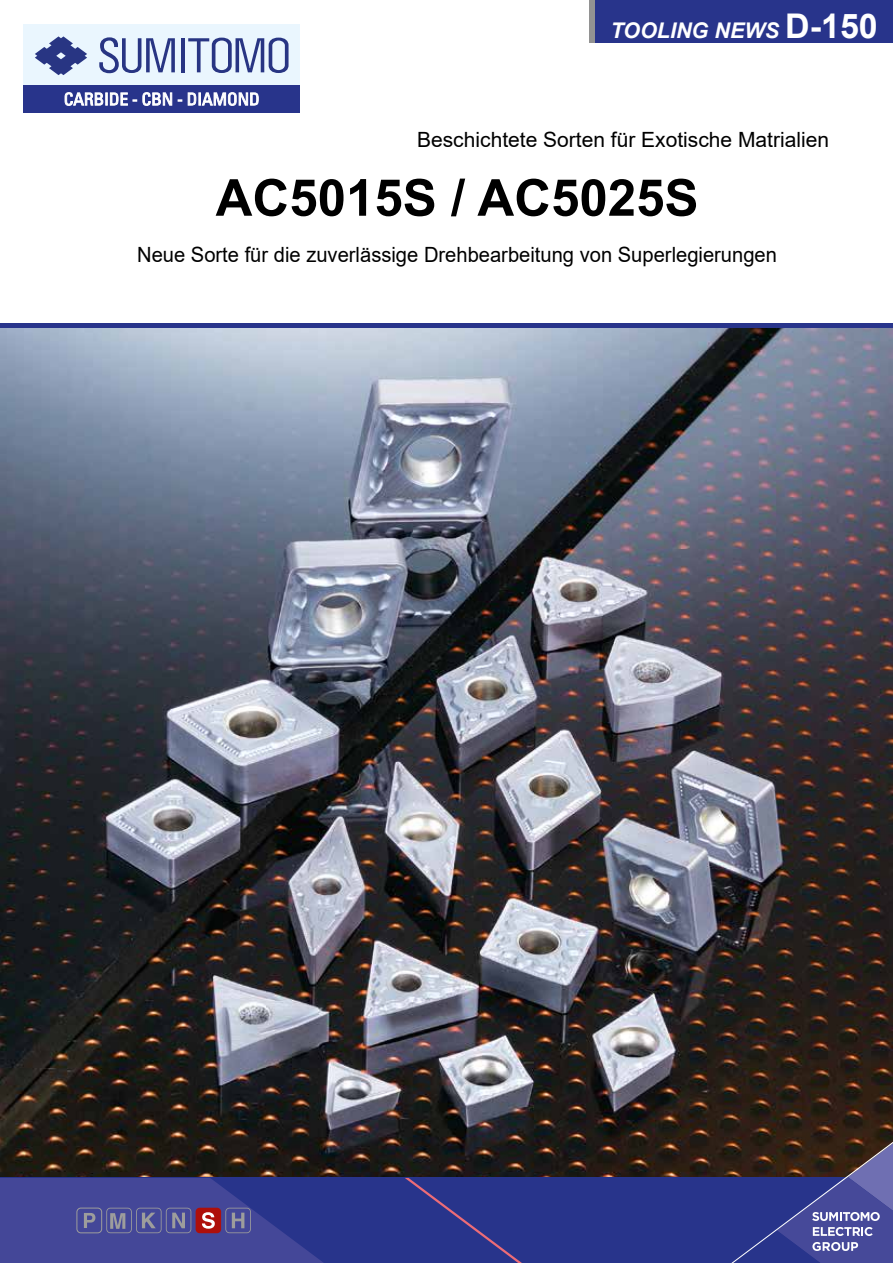
<style>
.page{position:relative;width:893px;height:1263px;background:#fff}
.page>*{position:absolute;margin:0;border:0;box-sizing:border-box;transform-origin:0 0}
.t1{font:700 51px "Arial";color:#000}
.t2{font:italic 700 21.6px "Arial";color:#fff}
.t3{font:21px "Arial";color:#000;scale:.96 1}
.t4{font:21px "Arial";color:#000}
.s1{font-style:normal;font-size:34.05px}
</style>
<div class="page">
<img style="left:0;top:327px;width:893px;height:851px">
<div style="left:589px;top:0;width:6px;height:43px;background:#929292"></div>
<div style="left:595px;top:0;width:298px;height:43px;background:#28348b"></div>
<div style="left:23px;top:25px;width:277px;height:60px;background:#eaf6fe"></div>
<svg style="left:35px;top:36px;width:52px;height:39px"></svg>
<svg style="left:99px;top:37px;width:76px;height:36px"></svg>
<hr style="left:181px;top:38px;width:4px;height:34px;background:#283583">
<svg style="left:188px;top:38px;width:101px;height:35px"></svg>
<div style="left:23px;top:85px;width:277px;height:27px;background:#28348b"></div>
<svg style="left:65px;top:92px;width:72px;height:14px"></svg>
<svg style="left:143px;top:92px;width:29px;height:14px"></svg>
<svg style="left:188px;top:92px;width:70px;height:14px"></svg>
<div style="left:0;top:1178px;width:893px;height:85px;background:#28348b"></div>
<svg style="left:405px;top:1178px;width:117px;height:85px"></svg>
<svg style="left:731px;top:1142px;width:162px;height:121px"></svg>
<svg style="left:0;top:1178px;width:323px;height:85px"></svg>
<hr style="left:0;top:323px;width:893px;height:4px;background:#28348b">
<p class="t2" style="left:610px;top:16px;width:269px">TOOLING NEWS <span class="s1">D-150</span></p>
<p class="t4" style="left:417px;top:125px;width:413px">Beschichtete Sorten für Exotische Matrialien</p>
<h1 class="t1" style="left:216px;top:162px;width:484px">AC5015S / AC5025S</h1>
<p class="t3" style="left:137px;top:240px;width:668px">Neue Sorte für die zuverlässige Drehbearbeitung von Superlegierungen</p>
</div>
